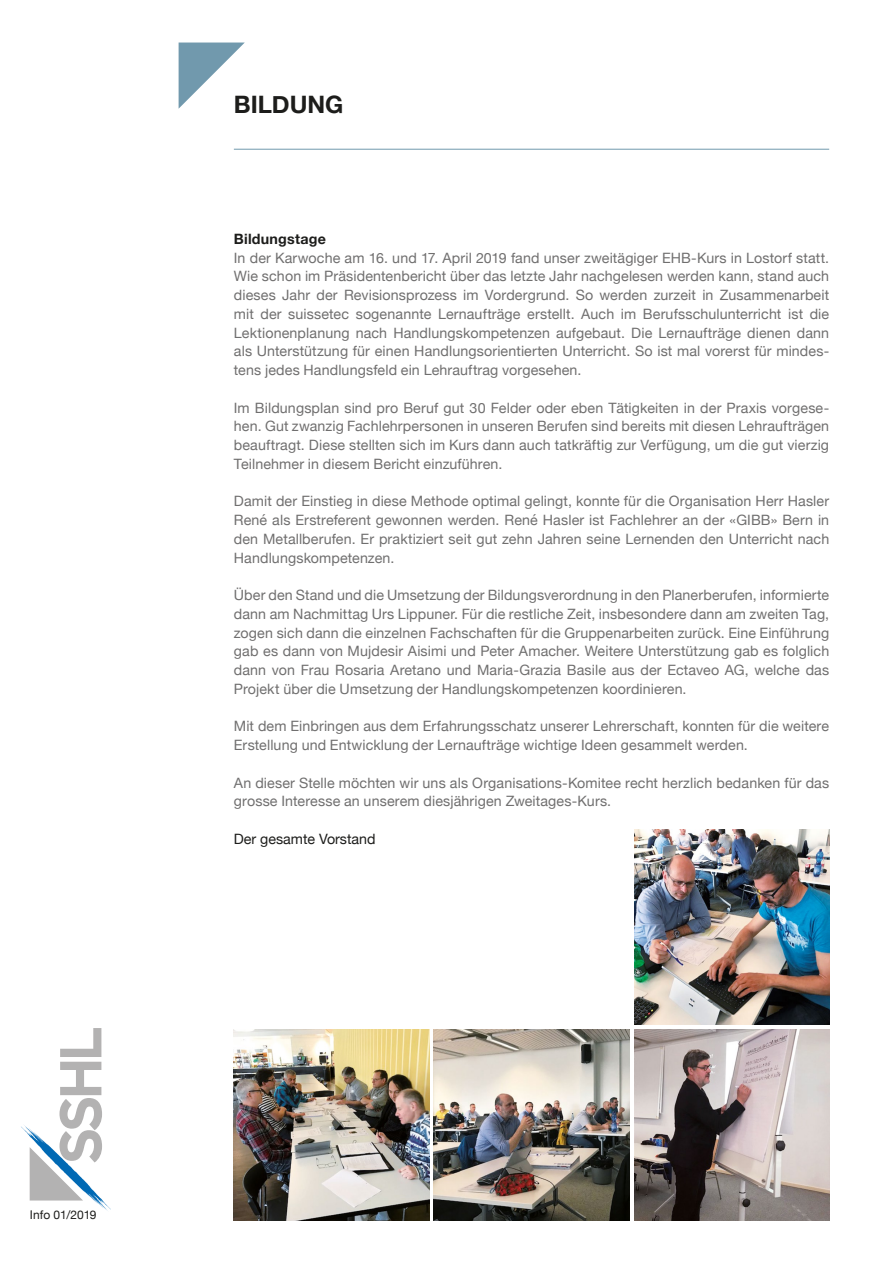
<style>
.page{position:relative;width:893px;height:1263px;background:#fff}
.page>*{position:absolute;margin:0;border:0;box-sizing:border-box;transform-origin:0 0}
.t1{font:700 24px "Helvetica Neue";color:#1d1d1b}
.Text{font:14.25px/18.8px "Helvetica Neue";letter-spacing:.01em;color:#706f6f;text-align:justify}
.Autor{font:14.25px "Helvetica Neue";color:#1d1d1b}
.Titel{font:700 14.25px "Helvetica Neue";letter-spacing:.015em;color:#1d1d1b}
.t2{font:12px "Helvetica Neue";color:#1d1d1b}
</style>
<div class="page">
<svg style="left:21px;top:1028px;width:90px;height:183px"></svg>
<hr style="left:234px;top:149px;width:595px;height:1px;background:#7199ad">
<svg style="left:179px;top:43px;width:65px;height:65px"></svg>
<img style="left:634px;top:829px;width:195px;height:196px">
<img style="left:434px;top:1029px;width:195px;height:191px">
<img style="left:234px;top:1029px;width:195px;height:191px">
<img style="left:634px;top:1029px;width:196px;height:191px">
<p class="t1" style="left:234px;top:85px;width:111px">BILDUNG</p>
<p class="Titel" style="left:234px;top:227px;width:94px">Bildungstage</p>
<p class="Text" style="left:234px;top:249px;width:597px">In der Karwoche am 16. und 17. April 2019 fand unser zweitägiger EHB-Kurs in Lostorf statt.<br>Wie schon im Präsidentenbericht über das letzte Jahr nachgelesen werden kann, stand auch dieses Jahr der Revisionsprozess im Vordergrund. So werden zurzeit in Zusammenarbeit mit der suissetec sogenannte Lernaufträge erstellt. Auch im Berufsschulunterricht ist die Lektionenplanung nach Handlungskompetenzen aufgebaut. Die Lernaufträge dienen dann als Unterstützung für einen Handlungsorientierten Unterricht. So ist mal vorerst für mindes&shy;tens jedes Handlungsfeld ein Lehrauftrag vorgesehen.</p>
<p class="Text" style="left:234px;top:399px;width:597px">Im Bildungsplan sind pro Beruf gut 30 Felder oder eben Tätigkeiten in der Praxis vorgese&shy;hen. Gut zwanzig Fachlehrpersonen in unseren Berufen sind bereits mit diesen Lehraufträgen beauftragt. Diese stellten sich im Kurs dann auch tatkräftig zur Verfügung, um die gut vierzig Teilnehmer in diesem Bericht einzuführen.</p>
<p class="Text" style="left:234px;top:493px;width:597px">Damit der Einstieg in diese Methode optimal gelingt, konnte für die Organisation Herr Hasler René als Erstreferent gewonnen werden. René Hasler ist Fachlehrer an der «GIBB» Bern in den Metallberufen. Er praktiziert seit gut zehn Jahren seine Lernenden den Unterricht nach Handlungskompetenzen.</p>
<p class="Text" style="left:234px;top:586px;width:597px">Über den Stand und die Umsetzung der Bildungsverordnung in den Planerberufen, informierte dann am Nachmittag Urs Lippuner. Für die restliche Zeit, insbesondere dann am zweiten Tag, zogen sich dann die einzelnen Fachschaften für die Gruppenarbeiten zurück. Eine Einführung gab es dann von Mujdesir Aisimi und Peter Amacher. Weitere Unterstützung gab es folglich dann von Frau Rosaria Aretano und Maria-Grazia Basile aus der Ectaveo AG, welche das Projekt über die Umsetzung der Handlungskompetenzen koordinieren.</p>
<p class="Text" style="left:234px;top:718px;width:597px">Mit dem Einbringen aus dem Erfahrungsschatz unserer Lehrerschaft, konnten für die weitere<br>Erstellung und Entwicklung der Lernaufträge wichtige Ideen gesammelt werden.</p>
<p class="Text" style="left:234px;top:774px;width:597px">An dieser Stelle möchten wir uns als Organisations-Komitee recht herzlich bedanken für das grosse Interesse an unserem diesjährigen Zweitages-Kurs.</p>
<p class="Autor" style="left:234px;top:828px;width:143px">Der gesamte Vorstand</p>
<p class="t2" style="left:30px;top:1206px;width:68px">Info 01/2019</p>
</div>
